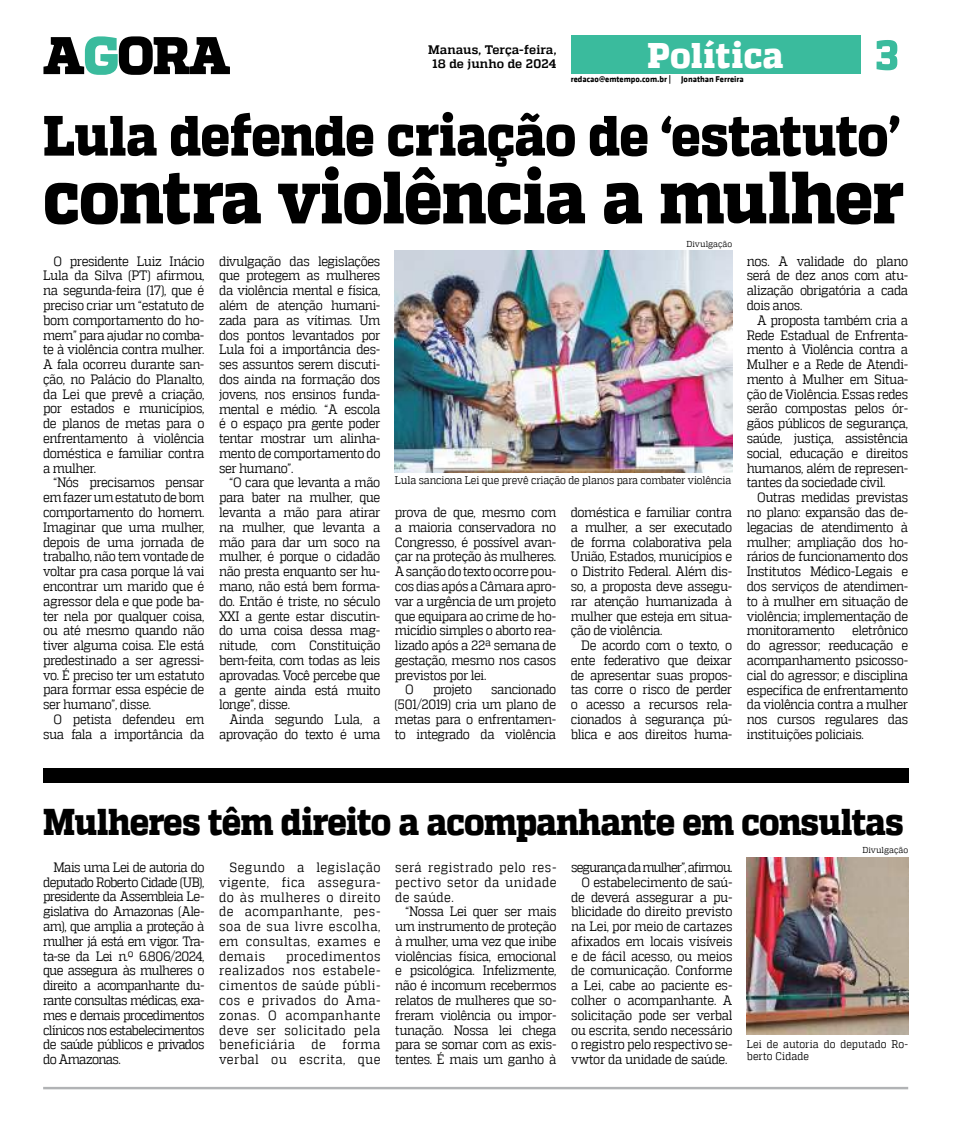
<style>
.page{position:relative;width:957px;height:1134px;background:#fff}
.page>*{position:absolute;margin:0;border:0;box-sizing:border-box;transform-origin:0 0}
.t1{font:800 73.88px "MW Quadon";letter-spacing:-.015em;color:#000;scale:.89 1}
.t2{font:800 56.62px "MW Quadon";letter-spacing:-.015em;color:#000;scale:.89 1}
.t3{font:800 37.25px "MW Quadon";letter-spacing:-.025em;color:#000;scale:.89 1}
.t4{font:800 35.62px "MW Quadon";letter-spacing:.01em;color:#fff;scale:.94 1}
.t5{font:13.5px/14.8px "MW Quadon";letter-spacing:-.03em;color:#000;text-align:justify;scale:.89 1}
.t6{font:13.5px "MW Quadon";letter-spacing:-.07em;color:#000;scale:.89 1}
.t7{font:700 12.38px/14.8px "MW Quadon";letter-spacing:.005em;color:#000;text-align:center}
.t8{font:11.12px "MW Quadon";letter-spacing:-.01em;color:#000;scale:.89 1}
.t9{font:11.12px/12.4px "MW Quadon";letter-spacing:.01em;color:#000;scale:.89 1}
.t10{font:700 8.62px "MW Klavika Bd";color:#000}
.t11{font:8.62px "MW Quadon";letter-spacing:.005em;color:#000;scale:.94 1}
</style>
<div class="page">
<hr style="left:43px;top:1087px;width:865px;height:2px;background:#b1b3b5">
<img style="left:395px;top:251px;width:337px;height:221px">
<svg style="left:43px;top:36px;width:187px;height:39px"></svg>
<div style="left:571px;top:36px;width:289px;height:38px;background:#3abb9d"></div>
<div style="left:43px;top:768px;width:865px;height:15px;background:#000"></div>
<img style="left:747px;top:857px;width:161px;height:177px">
<svg style="left:876px;top:40px;width:21px;height:30px"></svg>
<p class="t7" style="left:428px;top:42px;width:130px">Manaus, Terça-feira,<br>18 de junho de 2024</p>
<h3 class="t4" style="left:647px;top:35px;width:146px">Política</h3>
<p class="t10" style="left:571px;top:73px;width:174px">redacao@emtempo.com.br | Jonathan Ferreira</p>
<h2 class="t2" style="left:43px;top:102px;width:964px">Lula defende criação de ‘estatuto’</h2>
<h1 class="t1" style="left:43px;top:154px;width:969px">contra violência a mulher</h1>
<p class="t11" style="left:686px;top:239px;width:50px">Divulgação</p>
<p class="t5" style="left:43px;top:253px;width:183px;text-indent:10px">O presidente Luiz Inácio Lula da Silva (PT) afirmou, na segunda-feira (17), que é preciso criar um “estatuto de bom comportamento do ho&shy;mem” para ajudar no comba&shy;te à violência contra mulher.<br>A fala ocorreu durante san&shy;ção, no Palácio do Planalto, da Lei que prevê a criação, por estados e municípios, de planos de metas para o enfrentamento à violência doméstica e familiar contra a mulher.</p>
<p class="t5" style="left:43px;top:475px;width:183px;text-indent:10px">“Nós precisamos pensar em fazer um estatuto de bom comportamento do homem.<br>Imaginar que uma mulher, depois de uma jornada de trabalho, não tem vontade de voltar pra casa porque lá vai encontrar um marido que é agressor dela e que pode ba&shy;ter nela por qualquer coisa, ou até mesmo quando não tiver alguma coisa. Ele está predestinado a ser agressi&shy;vo. É preciso ter um estatuto para formar essa espécie de ser humano”, disse.</p>
<p class="t5" style="left:43px;top:712px;width:183px;text-align:right">O petista defendeu em sua fala a importância da</p>
<p class="t5" style="left:219px;top:253px;width:183px">divulgação das legislações que protegem as mulheres da violência mental e física, além de atenção humani&shy;zada para as vítimas. Um dos pontos levantados por Lula foi a importância des&shy;ses assuntos serem discuti&shy;dos ainda na formação dos jovens, nos ensinos funda&shy;mental e médio. “A escola é o espaço pra gente poder tentar mostrar um alinha&shy;mento de comportamento do ser humano”.</p>
<p class="t5" style="left:219px;top:475px;width:183px;text-indent:10px">“O cara que levanta a mão para bater na mulher, que levanta a mão para atirar na mulher, que levanta a mão para dar um soco na mulher, é porque o cidadão não presta enquanto ser hu&shy;mano, não está bem forma&shy;do. Então é triste, no século XXI a gente estar discutin&shy;do uma coisa dessa mag&shy;nitude, com Constituição bem-feita, com todas as leis aprovadas. Você percebe que a gente ainda está muito longe”, disse.</p>
<p class="t5" style="left:219px;top:712px;width:183px;text-align:right">Ainda segundo Lula, a aprovação do texto é uma</p>
<p class="t8" style="left:395px;top:474px;width:379px">Lula sanciona Lei que prevê criação de planos para combater violência</p>
<p class="t5" style="left:395px;top:505px;width:183px">prova de que, mesmo com</p>
<p class="t5" style="left:395px;top:520px;width:183px">a maioria conservadora no</p>
<p class="t5" style="left:395px;top:534px;width:183px">Congresso, é possível avan-</p>
<p class="t5" style="left:395px;top:549px;width:183px">çar na proteção às mulheres.</p>
<p class="t5" style="left:395px;top:564px;width:183px">A sanção do texto ocorre pou-</p>
<p class="t5" style="left:395px;top:579px;width:183px">cos dias após a Câmara apro-</p>
<p class="t5" style="left:395px;top:593px;width:183px">var a urgência de um projeto</p>
<p class="t5" style="left:395px;top:608px;width:183px">que equipara ao crime de ho-</p>
<p class="t5" style="left:395px;top:623px;width:183px">micídio simples o aborto rea-</p>
<p class="t5" style="left:395px;top:638px;width:183px">lizado após a 22ª semana de</p>
<p class="t5" style="left:395px;top:653px;width:183px">gestação, mesmo nos casos</p>
<p class="t5" style="left:395px;top:667px;width:104px">previstos por lei.</p>
<p class="t5" style="left:405px;top:682px;width:11px">O</p>
<p class="t5" style="left:433px;top:682px;width:45px">projeto</p>
<p class="t5" style="left:395px;top:682px;width:183px;text-indent:96px">sancionado (501/2019) cria um plano de metas para o enfrentamen&shy;to integrado da violência</p>
<p class="t5" style="left:571px;top:505px;width:183px">doméstica e familiar contra a mulher, a ser executado de forma colaborativa pela União, Estados, municípios e o Distrito Federal. Além dis&shy;so, a proposta deve assegu&shy;rar atenção humanizada à mulher que esteja em situa&shy;ção de violência.</p>
<p class="t5" style="left:571px;top:638px;width:183px;text-indent:10px">De acordo com o texto, o ente federativo que deixar de apresentar suas propos&shy;tas corre o risco de perder o acesso a recursos rela&shy;cionados à segurança pú&shy;blica e aos direitos huma-</p>
<p class="t5" style="left:747px;top:253px;width:183px">nos. A validade do plano será de dez anos com atu&shy;alização obrigatória a cada dois anos.</p>
<p class="t5" style="left:747px;top:313px;width:183px;text-indent:10px">A proposta também cria a Rede Estadual de Enfrenta&shy;mento à Violência contra a Mulher e a Rede de Atendi&shy;mento à Mulher em Situa&shy;ção de Violência. Essas redes serão compostas pelos ór&shy;gãos públicos de segurança, saúde, justiça, assistência social, educação e direitos humanos, além de represen&shy;tantes da sociedade civil.</p>
<p class="t5" style="left:747px;top:490px;width:183px;text-indent:10px">Outras medidas previstas no plano: expansão das de&shy;legacias de atendimento à mulher; ampliação dos ho&shy;rários de funcionamento dos Institutos Médico-Legais e dos serviços de atendimen&shy;to à mulher em situação de violência; implementação de monitoramento</p>
<p class="t5" style="left:747px;top:623px;width:183px;text-indent:105px">eletrônico do agressor; reeducação e acompanhamento psicosso&shy;cial do agressor; e disciplina específica de enfrentamento da violência contra a mulher nos cursos regulares das instituições policiais.</p>
<h3 class="t3" style="left:43px;top:800px;width:968px">Mulheres têm direito a acompanhante em consultas</h3>
<p class="t5" style="left:43px;top:860px;width:183px;text-indent:10px">Mais uma Lei de autoria do deputado Roberto Cidade (UB), presidente da Assembleia Le&shy;gislativa do Amazonas (Ale&shy;am), que amplia a proteção à mulher já está em vigor. Tra&shy;ta-se da Lei n.º 6.806/2024, que assegura às mulheres o direito a acompanhante du&shy;rante consultas médicas, exa&shy;mes e demais procedimentos clínicos nos estabelecimentos de saúde públicos e privados do Amazonas.</p>
<p class="t5" style="left:219px;top:860px;width:183px;text-indent:10px">Segundo a legislação vigente, fica assegura&shy;do às mulheres o direito de acompanhante, pes&shy;soa de sua livre escolha, em consultas, exames e demais</p>
<p class="t11" style="left:862px;top:845px;width:50px">Divulgação</p>
<p class="t5" style="left:395px;top:860px;width:183px">será registrado pelo res&shy;pectivo setor da unidade de saúde.</p>
<p class="t5" style="left:395px;top:904px;width:183px;text-indent:10px">“Nossa Lei quer ser mais um instrumento de proteção à mulher, uma vez que inibe violências física, emocional e psicológica. Infelizmente, não é incomum recebermos relatos de mulheres que so&shy;freram violência ou impor&shy;tunação. Nossa lei chega para se somar com as exis&shy;tentes. É mais um ganho à</p>
<p class="t6" style="left:571px;top:859px;width:183px">segurança da mulher”, afirmou.</p>
<p class="t5" style="left:581px;top:874px;width:171px">O estabelecimento de saú-</p>
<p class="t5" style="left:571px;top:889px;width:183px">de deverá assegurar a pu-</p>
<p class="t5" style="left:571px;top:904px;width:183px">blicidade do direito previsto</p>
<p class="t5" style="left:571px;top:919px;width:183px">na Lei, por meio de cartazes</p>
<p class="t5" style="left:571px;top:934px;width:183px">afixados em locais visíveis</p>
<p class="t5" style="left:571px;top:948px;width:183px">e de fácil acesso, ou meios</p>
<p class="t5" style="left:571px;top:963px;width:183px">de comunicação. Conforme</p>
<p class="t5" style="left:571px;top:978px;width:183px">a Lei, cabe ao paciente es-</p>
<p class="t5" style="left:571px;top:993px;width:183px">colher o acompanhante. A</p>
<p class="t5" style="left:571px;top:1008px;width:183px">solicitação pode ser verbal</p>
<p class="t5" style="left:571px;top:1022px;width:183px">ou escrita, sendo necessário</p>
<p class="t5" style="left:571px;top:1037px;width:183px">o registro pelo respectivo se-</p>
<p class="t5" style="left:571px;top:1052px;width:177px">vwtor da unidade de saúde.</p>
<p class="t5" style="left:219px;top:948px;width:183px;text-indent:67px">procedimentos realizados nos estabele&shy;cimentos de saúde públi&shy;cos e privados do Ama&shy;zonas. O acompanhante deve ser solicitado pela beneficiária de forma verbal ou escrita, que</p>
<p class="t9" style="left:747px;top:1037px;width:183px">Lei de autoria do deputado Ro&shy;berto Cidade</p>
</div>
